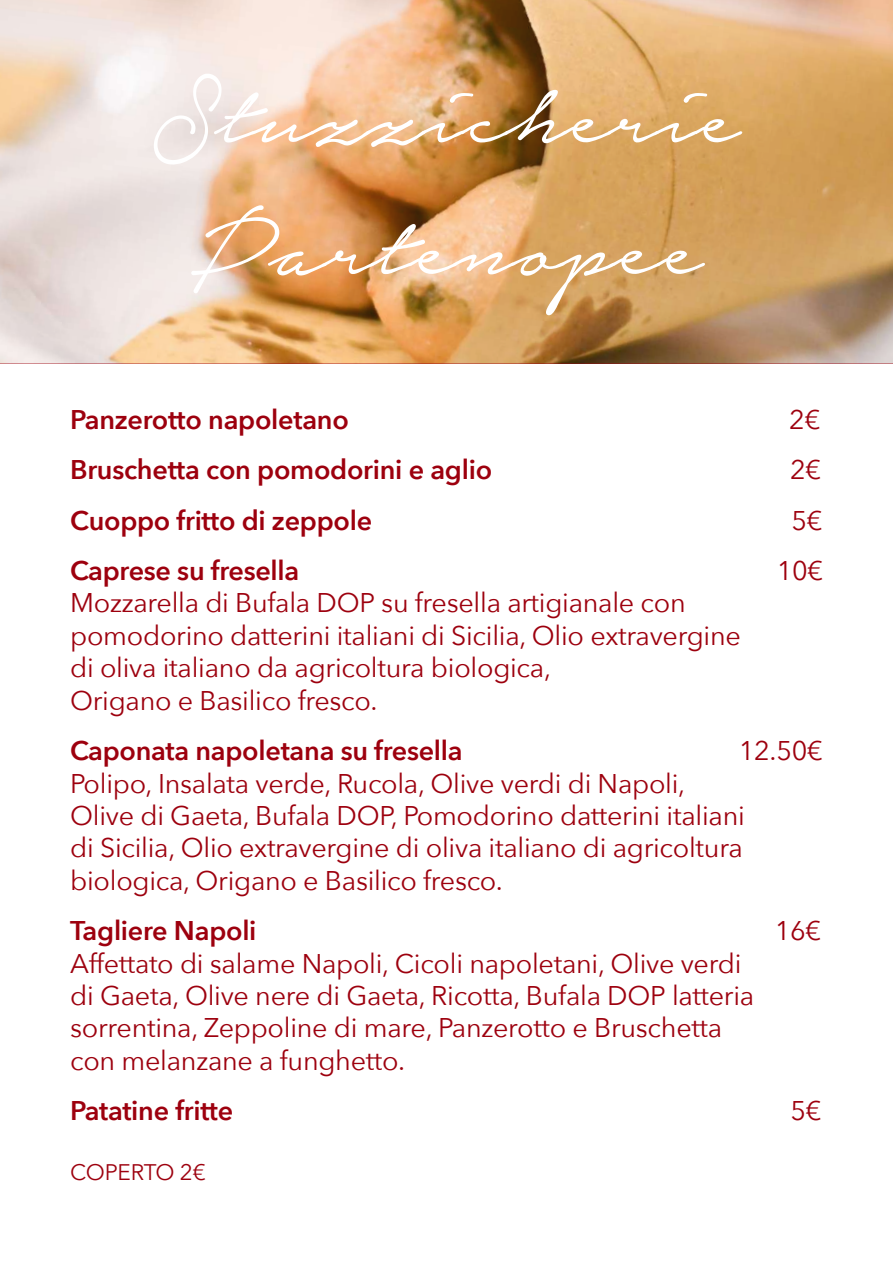
<style>
.page{position:relative;width:893px;height:1263px;background:#fff}
.page>*{position:absolute;margin:0;border:0;box-sizing:border-box;transform-origin:0 0}
.t1{font:126.15px/131.6px "Notera Personal Use Only";color:#fff}
.t2{font:27px/32.4px "Avenir Next";letter-spacing:-.01em;color:#9d000e}
.t3{font:600 27px "Avenir Next";letter-spacing:-.01em;color:#9d000e}
.t4{font:22.5px "Avenir Next";letter-spacing:-.015em;color:#9d000e}
</style>
<div class="page">
<img style="left:0;top:0;width:893px;height:364px">
<h1 class="t1" style="left:153px;top:53px;width:588px">Stuzzicherie<br>Partenopee</h1>
<p class="t3" style="left:70px;top:396px;width:280px">Panzerotto napoletano</p>
<p class="t2" style="left:789px;top:402px;width:33px">2€</p>
<p class="t3" style="left:70px;top:447px;width:423px">Bruschetta con pomodorini e aglio</p>
<p class="t2" style="left:790px;top:452px;width:33px">2€</p>
<p class="t3" style="left:70px;top:497px;width:304px">Cuoppo fritto di zeppole</p>
<p class="t2" style="left:791px;top:503px;width:33px">5€</p>
<p class="t3" style="left:70px;top:547px;width:231px">Caprese su fresella</p>
<p class="t2" style="left:777px;top:553px;width:48px">10€</p>
<p class="t2" style="left:70px;top:586px;width:672px">Mozzarella di Bufala DOP su fresella artigianale con pomodorino datterini italiani di Sicilia, Olio extravergine di oliva italiano da agricoltura biologica,<br>Origano e Basilico fresco.</p>
<p class="t3" style="left:70px;top:727px;width:394px">Caponata napoletana su fresella</p>
<p class="t2" style="left:739px;top:733px;width:85px">12.50€</p>
<p class="t2" style="left:70px;top:766px;width:676px">Polipo, Insalata verde, Rucola, Olive verdi di Napoli, Olive di Gaeta, Bufala DOP, Pomodorino datterini italiani di Sicilia, Olio extravergine di oliva italiano di agricoltura biologica, Origano e Basilico fresco.</p>
<p class="t3" style="left:70px;top:907px;width:188px">Tagliere Napoli</p>
<p class="t2" style="left:775px;top:913px;width:48px">16€</p>
<p class="t2" style="left:70px;top:946px;width:686px">Affettato di salame Napoli, Cicoli napoletani, Olive verdi di Gaeta, Olive nere di Gaeta, Ricotta, Bufala DOP latteria sorrentina, Zeppoline di mare, Panzerotto e Bruschetta con melanzane a funghetto.</p>
<p class="t3" style="left:70px;top:1087px;width:165px">Patatine fritte</p>
<p class="t2" style="left:790px;top:1093px;width:33px">5€</p>
<p class="t4" style="left:70px;top:1153px;width:137px">COPERTO 2€</p>
</div>
